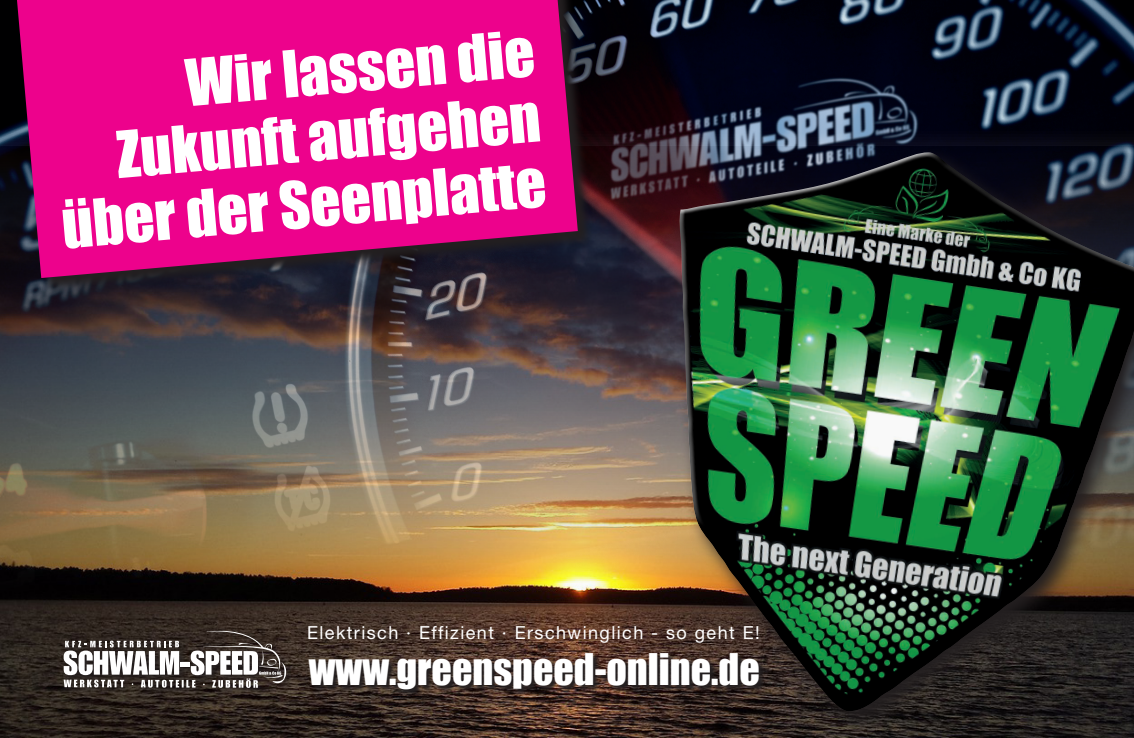
<style>
.page{position:relative;width:1134px;height:738px;background:#fff}
.page>*{position:absolute;margin:0;border:0;box-sizing:border-box;transform-origin:0 0}
.t1{font:59.74px/65.4px "Impact";color:#fff;text-align:right}
.t2{font:40px "Impact";color:#fff}
.t3{font:18px "Helvetica Neue LT Std";letter-spacing:.08em;color:#fff}
</style>
<div class="page">
<img style="left:0;top:692px;width:674px;height:45px">
<img style="left:0;top:0;width:1134px;height:692px">
<img style="left:614px;top:111px;width:520px;height:541px">
<img style="left:674px;top:208px;width:460px;height:529px">
<svg style="left:309px;top:652px;width:457px;height:44px"></svg>
<svg style="left:61px;top:627px;width:234px;height:69px"></svg>
<svg style="left:64px;top:627px;width:223px;height:60px"></svg>
<svg style="left:8px;top:0;width:586px;height:294px"></svg>
<svg style="left:17px;top:0;width:561px;height:278px;fill:#ed028c"></svg>
<p class="t1" style="left:47px;top:61px;width:487px;rotate:-5deg">Wir lassen die<br>Zukunft aufgehen über der Seenplatte</p>
<p class="t3" style="left:307px;top:621px;width:454px">Elektrisch · Effizient · Erschwinglich - so geht E!</p>
<p class="t2" style="left:309px;top:637px;width:452px">www.greenspeed-online.de</p>
</div>
